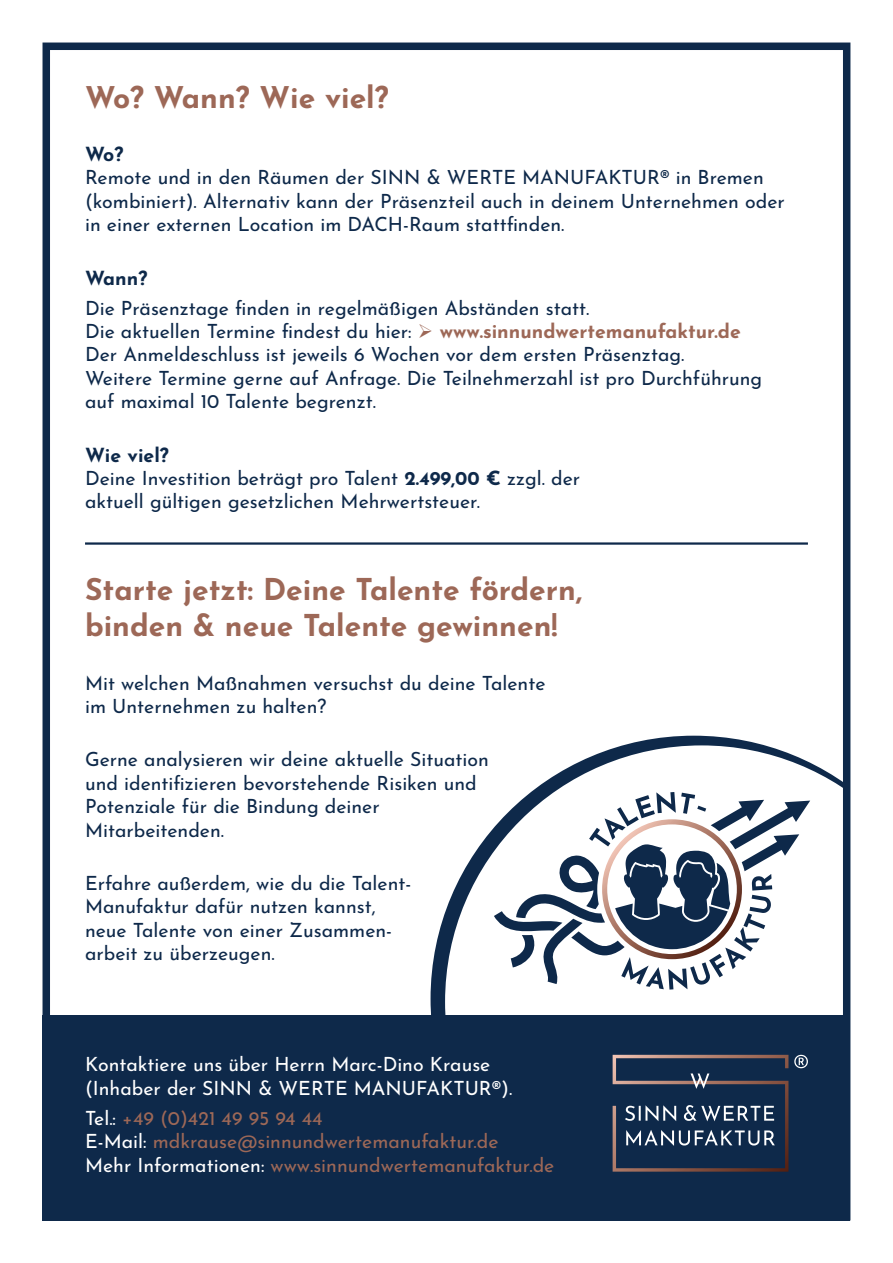
<style>
.page{position:relative;width:893px;height:1263px;background:#fff}
.page>*{position:absolute;margin:0;border:0;box-sizing:border-box;transform-origin:0 0}
.t1{font:700 30px/36px "Josefin Sans";color:#9d6857}
.t2{font:19.5px/23.4px "Josefin Sans";color:#0e294a}
.t3{font:19.5px/23.4px "Josefin Sans";color:#9d6857}
.t4{font:19.5px/23.4px "Josefin Sans";color:#fff}
.t5{font:700 19.5px "Josefin Sans";letter-spacing:-.045em;color:#0e294a}
.s1{color:#9d6857}
.s2{font-weight:700;color:#9d6857}
.s3{font-weight:700}
.s4{color:#fff}
</style>
<div class="page">
<svg style="left:431px;top:736px;width:420px;height:279px"></svg>
<svg style="left:445px;top:745px;width:406px;height:303px"></svg>
<svg style="left:494px;top:792px;width:316px;height:197px"></svg>
<div style="left:43px;top:1015px;width:807px;height:205px;background:#0e294a"></div>
<div style="left:846px;top:746px;width:47px;height:135px;background:#fff"></div>
<div style="left:43px;top:43px;width:807px;height:1177px;border:8px solid #0e294a"></div>
<hr style="left:85px;top:542px;width:723px;height:3px;background:#0e294a">
<svg style="left:613px;top:1055px;width:175px;height:117px"></svg>
<svg style="left:794px;top:1055px;width:14px;height:13px"></svg>
<h1 class="t1" style="left:85px;top:77px;width:305px">Wo? Wann? Wie viel?</h1>
<p class="t5" style="left:85px;top:140px;width:40px">Wo?</p>
<p class="t2" style="left:85px;top:164px;width:701px">Remote und in den Räumen der SINN &amp; WERTE MANUFAKTUR® in Bremen (kombiniert). Alternativ kann der Präsenzteil auch in deinem Unternehmen oder in einer externen Location im DACH-Raum stattfinden.</p>
<p class="t5" style="left:85px;top:263px;width:64px">Wann?</p>
<p class="t2" style="left:85px;top:294px;width:679px">Die Präsenztage finden in regelmäßigen Abständen statt.<br>Die aktuellen Termine findest du hier: <span class="s1">➢</span> <span class="s2">www.sinnundwertemanufaktur.de </span>Der Anmeldeschluss ist jeweils 6 Wochen vor dem ersten Präsenztag.<br>Weitere Termine gerne auf Anfrage. Die Teilnehmerzahl ist pro Durchführung auf maximal 10 Talente begrenzt.</p>
<p class="t2" style="left:85px;top:441px;width:497px"><span class="s3">Wie viel?<br></span>Deine Investition beträgt pro Talent <span class="s3">2.499,00 €</span> zzgl. der aktuell gültigen gesetzlichen Mehrwertsteuer.</p>
<h1 class="t1" style="left:85px;top:569px;width:499px">Starte jetzt: Deine Talente fördern, binden &amp; neue Talente gewinnen!</h1>
<p class="t2" style="left:85px;top:669px;width:462px">Mit welchen Maßnahmen versuchst du deine Talente im Unternehmen zu halten?</p>
<p class="t2" style="left:85px;top:746px;width:405px">Gerne analysieren wir deine aktuelle Situation und identifizieren bevorstehende Risiken und Potenziale für die Bindung deiner Mitarbeitenden.</p>
<p class="t2" style="left:85px;top:870px;width:328px">Erfahre außerdem, wie du die Talent-<br>Manufaktur dafür nutzen kannst, neue Talente von einer Zusammen&shy;arbeit zu überzeugen.</p>
<p class="t4" style="left:85px;top:1051px;width:429px">Kontaktiere uns über Herrn Marc-Dino Krause (Inhaber der SINN &amp; WERTE MANUFAKTUR®).</p>
<p class="t3" style="left:85px;top:1105px;width:471px"><span class="s4">Tel.:</span> +49 (0)421 49 95 94 44<br><span class="s4">E-Mail:</span> mdkrause@sinnundwertemanufaktur.de<br><span class="s4">Mehr Informationen:</span> www.sinnundwertemanufaktur.de</p>
</div>
